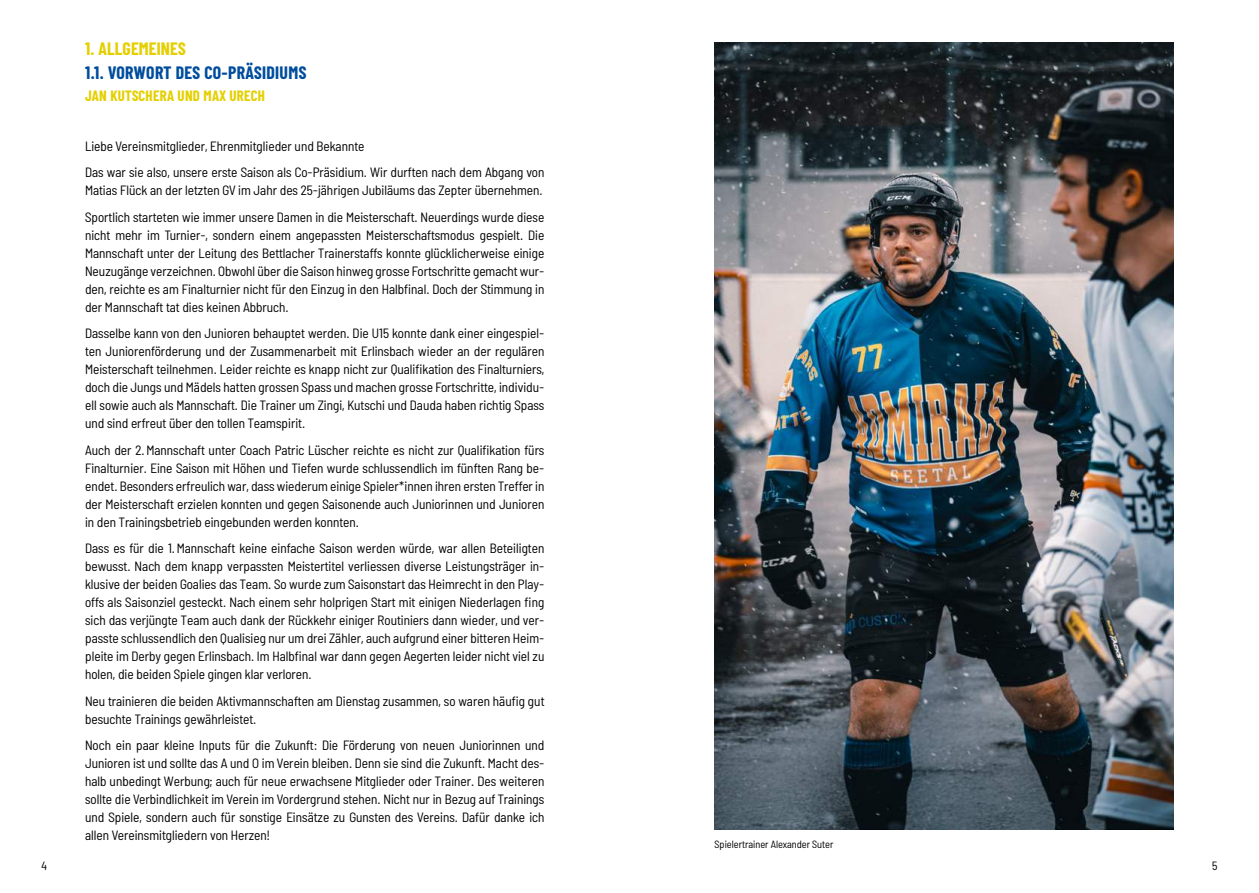
<style>
.page{position:relative;width:1259px;height:893px;background:#fff}
.page>*{position:absolute;margin:0;border:0;box-sizing:border-box;transform-origin:0 0}
.t1{font:700 18px "Barlow Condensed";letter-spacing:.02em;color:#004d9d}
.t2{font:700 18px "Barlow Condensed";letter-spacing:.01em;color:#e4d000}
.t3{font:700 15px "Barlow Condensed";letter-spacing:.02em;color:#e4d000}
.t4{font:semi-condensed 13.5px/18px "Barlow";color:#000;text-align:justify}
.t5{font:semi-condensed 12px "Barlow";color:#000}
.t6{font:semi-condensed 10.5px "Barlow";color:#000}
</style>
<div class="page">
<img style="left:714px;top:43px;width:460px;height:786px">
<p class="t5" style="left:41px;top:859px;width:7px">4</p>
<h1 class="t2" style="left:85px;top:39px;width:102px">1. ALLGEMEINES</h1>
<h1 class="t1" style="left:85px;top:62px;width:223px">1.1. VORWORT DES CO-PRÄSIDIUMS</h1>
<p class="t3" style="left:85px;top:87px;width:181px">JAN KUTSCHERA UND MAX URECH</p>
<p class="t4" style="left:85px;top:133px;width:461px;line-height:26.5px">Liebe Vereinsmitglieder, Ehrenmitglieder und Bekannte<br>Das war sie also, unsere erste Saison als Co-Präsidium. Wir durften nach dem Abgang von</p>
<p class="t4" style="left:85px;top:177px;width:461px;line-height:26.5px">Matias Flück an der letzten GV im Jahr des 25-jährigen Jubiläums das Zepter übernehmen.<br>Sportlich starteten wie immer unsere Damen in die Meisterschaft. Neuerdings wurde diese</p>
<p class="t4" style="left:85px;top:226px;width:461px">nicht mehr im Turnier-, sondern einem angepassten Meisterschaftsmodus gespielt. Die Mannschaft unter der Leitung des Bettlacher Trainerstaffs konnte glücklicherweise einige Neuzugänge verzeichnen. Obwohl über die Saison hinweg grosse Fortschritte gemacht wur&shy;den, reichte es am Finalturnier nicht für den Einzug in den Halbfinal. Doch der Stimmung in der Mannschaft tat dies keinen Abbruch.</p>
<p class="t4" style="left:85px;top:325px;width:461px">Dasselbe kann von den Junioren behauptet werden. Die U15 konnte dank einer eingespiel&shy;ten Juniorenförderung und der Zusammenarbeit mit Erlinsbach wieder an der regulären Meisterschaft teilnehmen. Leider reichte es knapp nicht zur Qualifikation des Finalturniers, doch die Jungs und Mädels hatten grossen Spass und machen grosse Fortschritte, individu&shy;ell sowie auch als Mannschaft. Die Trainer um Zingi, Kutschi und Dauda haben richtig Spass und sind erfreut über den tollen Teamspirit.</p>
<p class="t4" style="left:85px;top:441px;width:461px">Auch der 2.Mannschaft unter Coach Patric Lüscher reichte es nicht zur Qualifikation fürs Finalturnier. Eine Saison mit Höhen und Tiefen wurde schlussendlich im fünften Rang be&shy;endet. Besonders erfreulich war, dass wiederum einige Spieler*innen ihren ersten Treffer in der Meisterschaft erzielen konnten und gegen Saisonende auch Juniorinnen und Junioren in den Trainingsbetrieb eingebunden werden konnten.</p>
<p class="t4" style="left:85px;top:539px;width:461px">Dass es für die 1.Mannschaft keine einfache Saison werden würde, war allen Beteiligten bewusst. Nach dem knapp verpassten Meistertitel verliessen diverse Leistungsträger in&shy;klusive der beiden Goalies das Team. So wurde zum Saisonstart das Heimrecht in den Play&shy;offs als Saisonziel gesteckt. Nach einem sehr holprigen Start mit einigen Niederlagen fing sich das verjüngte Team auch dank der Rückkehr einiger Routiniers dann wieder, und ver&shy;passte schlussendlich den Qualisieg nur um drei Zähler, auch aufgrund einer bitteren Heim&shy;pleite im Derby gegen Erlinsbach. Im Halbfinal war dann gegen Aegerten leider nicht viel zu holen, die beiden Spiele gingen klar verloren.</p>
<p class="t4" style="left:85px;top:692px;width:461px">Neu trainieren die beiden Aktivmannschaften am Dienstag zusammen, so waren häufig gut besuchte Trainings gewährleistet.</p>
<p class="t4" style="left:85px;top:736px;width:461px">Noch ein paar kleine Inputs für die Zukunft: Die Förderung von neuen Juniorinnen und Junioren ist und sollte das A und O im Verein bleiben. Denn sie sind die Zukunft. Macht des&shy;halb unbedingt Werbung; auch für neue erwachsene Mitglieder oder Trainer. Des weiteren sollte die Verbindlichkeit im Verein im Vordergrund stehen. Nicht nur in Bezug auf Trainings und Spiele, sondern auch für sonstige Einsätze zu Gunsten des Vereins. Dafür danke ich allen Vereinsmitgliedern von Herzen!</p>
<p class="t6" style="left:714px;top:838px;width:120px">Spielertrainer Alexander Suter</p>
<p class="t5" style="left:1212px;top:859px;width:7px">5</p>
</div>
